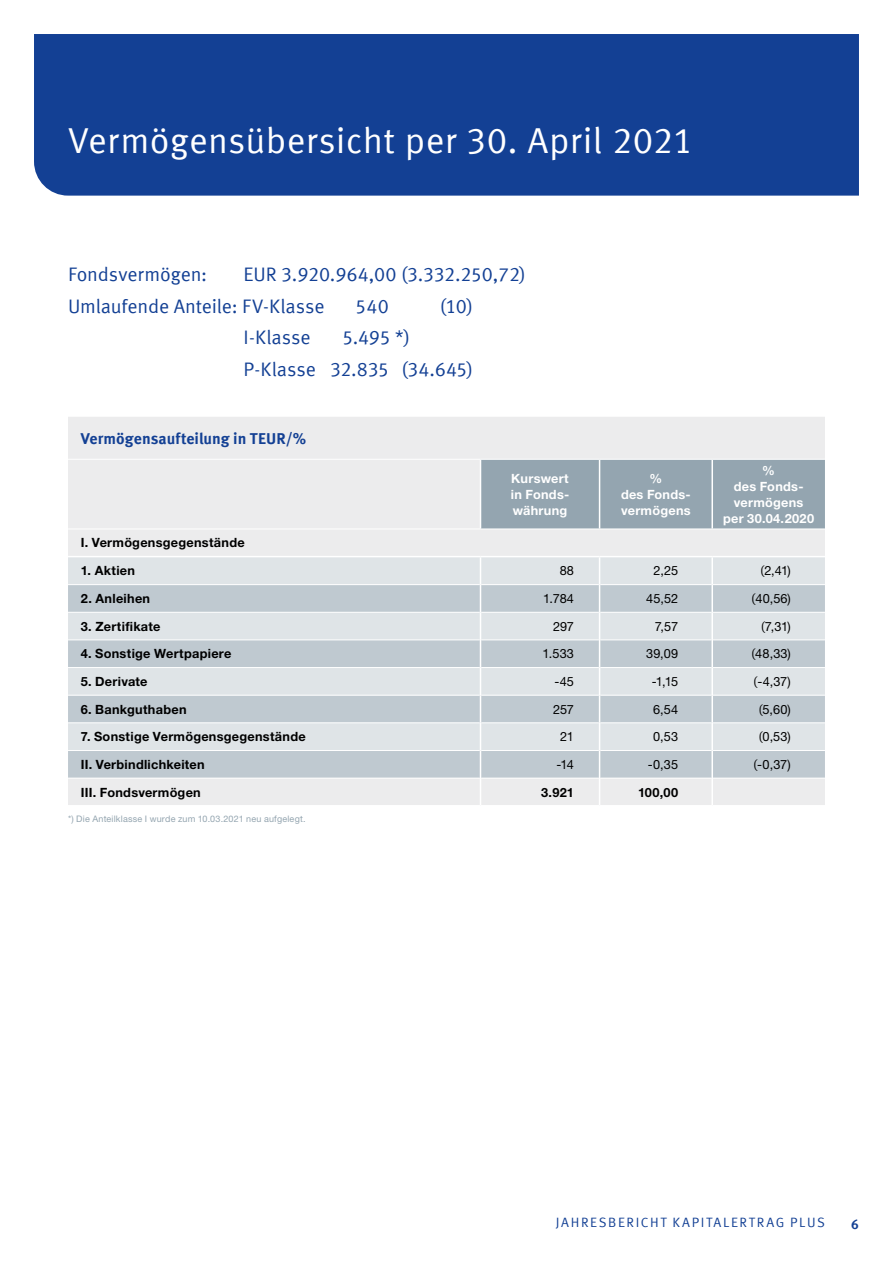
<style>
.page{position:relative;width:893px;height:1263px;background:#fff}
.page>*{position:absolute;margin:0;border:0;box-sizing:border-box;transform-origin:0 0}
.t1{font:36px "Meta Offc Pro Norm";letter-spacing:.01em;color:#fff}
.t2{font:19.5px/32px "Meta Offc Pro Norm";letter-spacing:-.01em;color:#134094}
.t3{font:700 15.75px "Meta Offc Pro";color:#134094}
.t4{font:13.5px "Meta Offc Pro Norm";letter-spacing:.12em;color:#134094}
.t5{font:700 13.5px "Meta Offc Pro";color:#134094}
.t6{font:700 12.75px "Helvetica Neue LTW1 G";letter-spacing:.02em;color:#000}
.t7{font:12.75px "Helvetica Neue LTW1 G";letter-spacing:.01em;color:#000}
.t8{font:700 12.75px/15.9px "Helvetica Neue LTW1 G";letter-spacing:.02em;color:#fff;text-align:center}
.t9{font:9px "Helvetica Neue LTW1 G";letter-spacing:.02em;color:#94a5b0}
.s1{font-family:"Meta Offc Pro Norm"}
</style>
<div class="page">
<div style="left:34px;top:34px;width:825px;height:162px;background:#134094"></div>
<div style="left:68px;top:417px;width:757px;height:139px;background:#ececed"></div>
<div style="left:481px;top:460px;width:344px;height:69px;background:#94a5b0"></div>
<hr style="left:68px;top:459px;width:412px;height:1px;background:#fff">
<hr style="left:480px;top:459px;width:120px;height:1px;background:#fff">
<hr style="left:600px;top:459px;width:112px;height:1px;background:#fff">
<hr style="left:712px;top:459px;width:113px;height:1px;background:#fff">
<hr style="left:68px;top:529px;width:412px;height:1px;background:#fff">
<hr style="left:480px;top:529px;width:120px;height:1px;background:#fff">
<hr style="left:600px;top:529px;width:112px;height:1px;background:#fff">
<hr style="left:712px;top:529px;width:113px;height:1px;background:#fff">
<hr style="left:480px;top:460px;width:1px;height:69px;background:#fff">
<hr style="left:599px;top:460px;width:1px;height:69px;background:#fff">
<svg style="left:68px;top:557px;width:757px;height:248px;background:#d3dade"></svg>
<hr style="left:711px;top:460px;width:2px;height:69px;background:#fff">
<hr style="left:711px;top:557px;width:2px;height:28px;background:#fff">
<hr style="left:711px;top:585px;width:2px;height:27px;background:#fff">
<hr style="left:711px;top:612px;width:2px;height:28px;background:#fff">
<hr style="left:711px;top:640px;width:2px;height:27px;background:#fff">
<hr style="left:711px;top:667px;width:2px;height:28px;background:#fff">
<hr style="left:711px;top:695px;width:2px;height:28px;background:#fff">
<hr style="left:711px;top:723px;width:2px;height:27px;background:#fff">
<hr style="left:711px;top:750px;width:2px;height:28px;background:#fff">
<hr style="left:711px;top:778px;width:2px;height:27px;background:#fff">
<h1 class="t1" style="left:68px;top:113px;width:627px">Vermögensübersicht per 30. April 2021</h1>
<h2 class="t2" style="left:68px;top:257px;width:459px;text-indent:176px">EU R 3.920.964,00 (3.332.250,72)<br>U mlaufende Anteile: FV-Klasse</h2>
<h2 class="t2" style="left:68px;top:257px;width:141px">Fondsvermögen:</h2>
<h2 class="t2" style="left:355px;top:289px;width:35px">540</h2>
<h2 class="t2" style="left:440px;top:289px;width:35px">(10)</h2>
<h2 class="t2" style="left:244px;top:320px;width:231px;text-indent:98px">5.495 *)<br>P-Klasse 32.835 (34.645)</h2>
<h2 class="t2" style="left:244px;top:320px;width:69px">I-Klasse</h2>
<p class="t3" style="left:81px;top:426px;width:227px">Vermögensaufteilung in TEUR/%</p>
<p class="t8" style="left:511px;top:470px;width:60px;text-align:justify">Kurswert in Fonds&shy;währung</p>
<p class="t8" style="left:621px;top:470px;width:71px">%<br>des Fonds&shy;vermögens</p>
<p class="t8" style="left:723px;top:462px;width:93px">%<br>des Fonds&shy;vermögens per 30.04.2020</p>
<p class="t6" style="left:81px;top:535px;width:165px">I. Vermögensgegenstände</p>
<p class="t6" style="left:81px;top:563px;width:56px">1. Aktien</p>
<p class="t7" style="left:560px;top:563px;width:16px">88</p>
<p class="t7" style="left:653px;top:563px;width:26px">2,25</p>
<p class="t7" style="left:760px;top:563px;width:32px"><span class="s1">(</span>2,41)</p>
<p class="t6" style="left:81px;top:591px;width:71px">2. Anleihen</p>
<p class="t7" style="left:543px;top:591px;width:32px">1.784</p>
<p class="t7" style="left:646px;top:591px;width:34px">45,52</p>
<p class="t7" style="left:751px;top:591px;width:41px"><span class="s1">(</span>40,56)</p>
<p class="t6" style="left:81px;top:618px;width:81px">3. Zertifikate</p>
<p class="t7" style="left:553px;top:618px;width:23px">297</p>
<p class="t7" style="left:655px;top:618px;width:25px">7,57</p>
<p class="t7" style="left:761px;top:618px;width:32px"><span class="s1">(</span>7,31)</p>
<p class="t6" style="left:81px;top:646px;width:152px">4. Sonstige Wertpapiere</p>
<p class="t7" style="left:542px;top:646px;width:33px">1.533</p>
<p class="t7" style="left:646px;top:646px;width:34px">39,09</p>
<p class="t7" style="left:751px;top:646px;width:41px"><span class="s1">(</span>48,33)</p>
<p class="t6" style="left:81px;top:673px;width:68px">5. Derivate</p>
<p class="t7" style="left:554px;top:673px;width:21px">-45</p>
<p class="t7" style="left:652px;top:673px;width:28px">-1,15</p>
<p class="t7" style="left:753px;top:673px;width:39px"><span class="s1">(</span>-4,37)</p>
<p class="t6" style="left:81px;top:701px;width:107px">6. Bankguthaben</p>
<p class="t7" style="left:553px;top:701px;width:22px">257</p>
<p class="t7" style="left:653px;top:701px;width:27px">6,54</p>
<p class="t7" style="left:758px;top:701px;width:34px"><span class="s1">(</span>5,60)</p>
<p class="t6" style="left:81px;top:729px;width:226px">7. Sonstige Vermögensgegenstände</p>
<p class="t7" style="left:560px;top:729px;width:15px">21</p>
<p class="t7" style="left:653px;top:729px;width:27px">0,53</p>
<p class="t7" style="left:758px;top:729px;width:34px"><span class="s1">(</span>0,53)</p>
<p class="t6" style="left:81px;top:756px;width:125px">II. Verbindlichkeiten</p>
<p class="t7" style="left:556px;top:756px;width:19px">-14</p>
<p class="t7" style="left:648px;top:756px;width:32px">-0,35</p>
<p class="t7" style="left:753px;top:756px;width:39px"><span class="s1">(</span>-0,37)</p>
<p class="t6" style="left:81px;top:784px;width:122px">III. Fondsvermögen</p>
<p class="t6" style="left:541px;top:784px;width:34px">3.921</p>
<p class="t6" style="left:638px;top:784px;width:42px">100,00</p>
<p class="t9" style="left:68px;top:813px;width:239px">*) Die Anteilklasse I wurde zum 10.03.2021 neu aufgelegt.</p>
<p class="t4" style="left:556px;top:1211px;width:136px">JAHRESBERICHT Kapita</p>
<p class="t4" style="left:723px;top:1211px;width:18px">lertrag</p>
<p class="t4" style="left:790px;top:1211px;width:35px">Plus</p>
<p class="t5" style="left:851px;top:1214px;width:9px">6</p>
</div>
